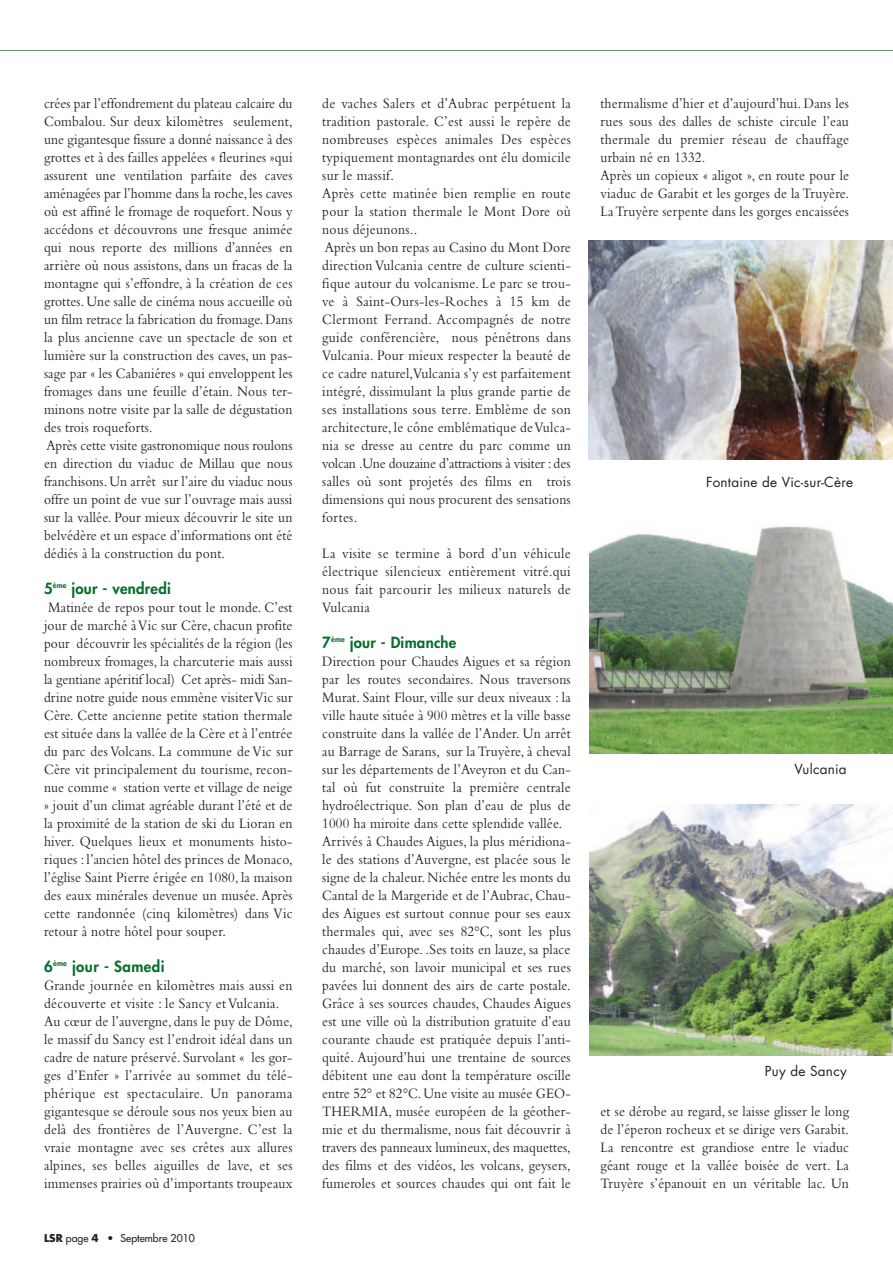
<style>
.page{position:relative;width:893px;height:1263px;background:#fff}
.page>*{position:absolute;margin:0;border:0;box-sizing:border-box;transform-origin:0 0}
.t1{font:15px/18px "Bembo";letter-spacing:.015em;color:#231f20;scale:.9 1}
.t2{font:800 15px "Futura";letter-spacing:.015em;color:#076d2b}
.t3{font:13.5px "Futura";letter-spacing:.02em;color:#231f20}
.t4{font:10.5px "Futura";color:#231f20}
.s1{font-weight:700}
</style>
<div class="page">
<hr style="left:0;top:50px;width:893px;height:1px;background:#669a6a">
<img style="left:589px;top:240px;width:304px;height:220px">
<img style="left:590px;top:526px;width:303px;height:227px">
<img style="left:590px;top:804px;width:303px;height:252px">
<p class="t1" style="left:44px;top:96px;width:278px">crées par l’effondrement du plateau calcaire du Combalou. Sur deux kilomètres seulement, une gigantesque fissure a donné naissance à des grottes et à des failles appelées « fleurines »qui assurent une ventilation parfaite des caves aménagées par l’homme dans la roche, les caves où est affiné le fromage de roquefort. Nous y accédons et découvrons une fresque animée qui nous reporte des millions d’années en arrière où nous assistons, dans un fracas de la montagne qui s’effondre, à la création de ces grottes. Une salle de cinéma nous accueille où un film retrace la fabrication du fromage. Dans la plus ancienne cave un spectacle de son et lumière sur la construction des caves, un pas&shy;sage par « les Cabaniéres » qui enveloppent les fromages dans une feuille d’étain. Nous ter&shy;minons notre visite par la salle de dégustation des trois roqueforts.<br>Après cette visite gastronomique nous roulons en direction du viaduc de Millau que nous franchisons. Un arrêt sur l’aire du viaduc nous offre un point de vue sur l’ouvrage mais aussi sur la vallée. Pour mieux découvrir le site un belvédère et un espace d’informations ont été dédiés à la construction du pont.</p>
<p class="t2" style="left:44px;top:581px;width:128px">5<sup>ème</sup> jour - vendredi</p>
<p class="t1" style="left:44px;top:600px;width:278px;text-align:justify">Matinée de repos pour tout le monde. C’est jour de marché à Vic sur Cère, chacun profite pour découvrir les spécialités de la région (les nombreux fromages, la charcuterie mais aussi la gentiane apéritif local) Cet après- midi San&shy;drine notre guide nous emmène visiter Vic sur Cère. Cette ancienne petite station thermale est située dans la vallée de la Cère et à l’entrée du parc des Volcans. La commune de Vic sur Cère vit principalement du tourisme, recon&shy;nue comme « station verte et village de neige » jouit d’un climat agréable durant l’été et de la proximité de la station de ski du Lioran en hiver. Quelques lieux et monuments histo&shy;riques : l’ancien hôtel des princes de Monaco, l’église Saint Pierre érigée en 1080, la maison des eaux minérales devenue un musée. Après cette randonnée (cinq kilomètres) dans Vic retour à notre hôtel pour souper.</p>
<p class="t2" style="left:44px;top:959px;width:122px">6<sup>ème</sup> jour - Samedi</p>
<p class="t1" style="left:44px;top:978px;width:278px">Grande journée en kilomètres mais aussi en découverte et visite : le Sancy et Vulcania.<br>Au cœur de l’auvergne, dans le puy de Dôme, le massif du Sancy est l’endroit idéal dans un cadre de nature préservé. Survolant « les gor&shy;ges d’Enfer » l’arrivée au sommet du télé&shy;phérique est spectaculaire. Un panorama gigantesque se déroule sous nos yeux bien au delà des frontières de l’Auvergne. C’est la vraie montagne avec ses crêtes aux allures alpines, ses belles aiguilles de lave, et ses immenses prairies où d’importants troupeaux</p>
<p class="t4" style="left:44px;top:1233px;width:152px"><span class="s1">LSR</span> page <span class="s1">4 •</span> Septembre 2010</p>
<p class="t1" style="left:322px;top:96px;width:278px">de vaches Salers et d’Aubrac perpétuent la tradition pastorale. C’est aussi le repère de nombreuses espèces animales Des espèces typiquement montagnardes ont élu domicile sur le massif.<br>Après cette matinée bien remplie en route pour la station thermale le Mont Dore où nous déjeunons..<br>Après un bon repas au Casino du Mont Dore direction Vulcania centre de culture scienti&shy;fique autour du volcanisme. Le parc se trou&shy;ve à Saint-Ours-les-Roches à 15 km de Clermont Ferrand. Accompagnés de notre guide conférencière, nous pénétrons dans Vulcania. Pour mieux respecter la beauté de ce cadre naturel, Vulcania s’y est parfaitement intégré, dissimulant la plus grande partie de ses installations sous terre. Emblème de son architecture, le cône emblématique de Vulca&shy;nia se dresse au centre du parc comme un volcan .Une douzaine d’attractions à visiter : des salles où sont projetés des films en trois dimensions qui nous procurent des sensations fortes.</p>
<p class="t1" style="left:322px;top:546px;width:278px;text-align:justify">La visite se termine à bord d’un véhicule électrique silencieux entièrement vitré.qui nous fait parcourir les milieux naturels de Vulcania</p>
<p class="t2" style="left:322px;top:635px;width:136px">7<sup>ème</sup> jour - Dimanche</p>
<p class="t1" style="left:322px;top:654px;width:278px">Direction pour Chaudes Aigues et sa région par les routes secondaires. Nous traversons Murat. Saint Flour, ville sur deux niveaux : la ville haute située à 900 mètres et la ville basse construite dans la vallée de l’Ander. Un arrêt au Barrage de Sarans, sur la Truyère, à cheval sur les départements de l’Aveyron et du Can&shy;tal où fut construite la première centrale hydroélectrique. Son plan d’eau de plus de 1000 ha miroite dans cette splendide vallée.<br>Arrivés à Chaudes Aigues, la plus méridiona&shy;le des stations d’Auvergne, est placée sous le signe de la chaleur. Nichée entre les monts du Cantal de la Margeride et de l’Aubrac, Chau&shy;des Aigues est surtout connue pour ses eaux thermales qui, avec ses 82°C, sont les plus chaudes d’Europe. .Ses toits en lauze, sa place du marché, son lavoir municipal et ses rues pavées lui donnent des airs de carte postale.<br>Grâce à ses sources chaudes, Chaudes Aigues est une ville où la distribution gratuite d’eau courante chaude est pratiquée depuis l’anti&shy;quité. Aujourd’hui une trentaine de sources débitent une eau dont la température oscille entre 52° et 82°C. Une visite au musée GEO-THERMIA, musée européen de la géother&shy;mie et du thermalisme, nous fait découvrir à travers des panneaux lumineux, des maquettes, des films et des vidéos, les volcans, geysers, fumeroles et sources chaudes qui ont fait le</p>
<p class="t1" style="left:600px;top:96px;width:278px">thermalisme d’hier et d’aujourd’hui. Dans les rues sous des dalles de schiste circule l’eau thermale du premier réseau de chauffage urbain né en 1332.<br>Après un copieux « aligot », en route pour le viaduc de Garabit et les gorges de la Truyère.<br>La Truyère serpente dans les gorges encaissées</p>
<p class="t3" style="left:706px;top:476px;width:149px">Fontaine de Vic-sur-Cère</p>
<p class="t3" style="left:794px;top:762px;width:54px">Vulcania</p>
<p class="t3" style="left:765px;top:1065px;width:83px">Puy de Sancy</p>
<p class="t1" style="left:600px;top:1104px;width:278px;text-align:justify">et se dérobe au regard, se laisse glisser le long de l’éperon rocheux et se dirige vers Garabit.<br>La rencontre est grandiose entre le viaduc géant rouge et la vallée boisée de vert. La Truyère s’épanouit en un véritable lac. Un</p>
</div>
